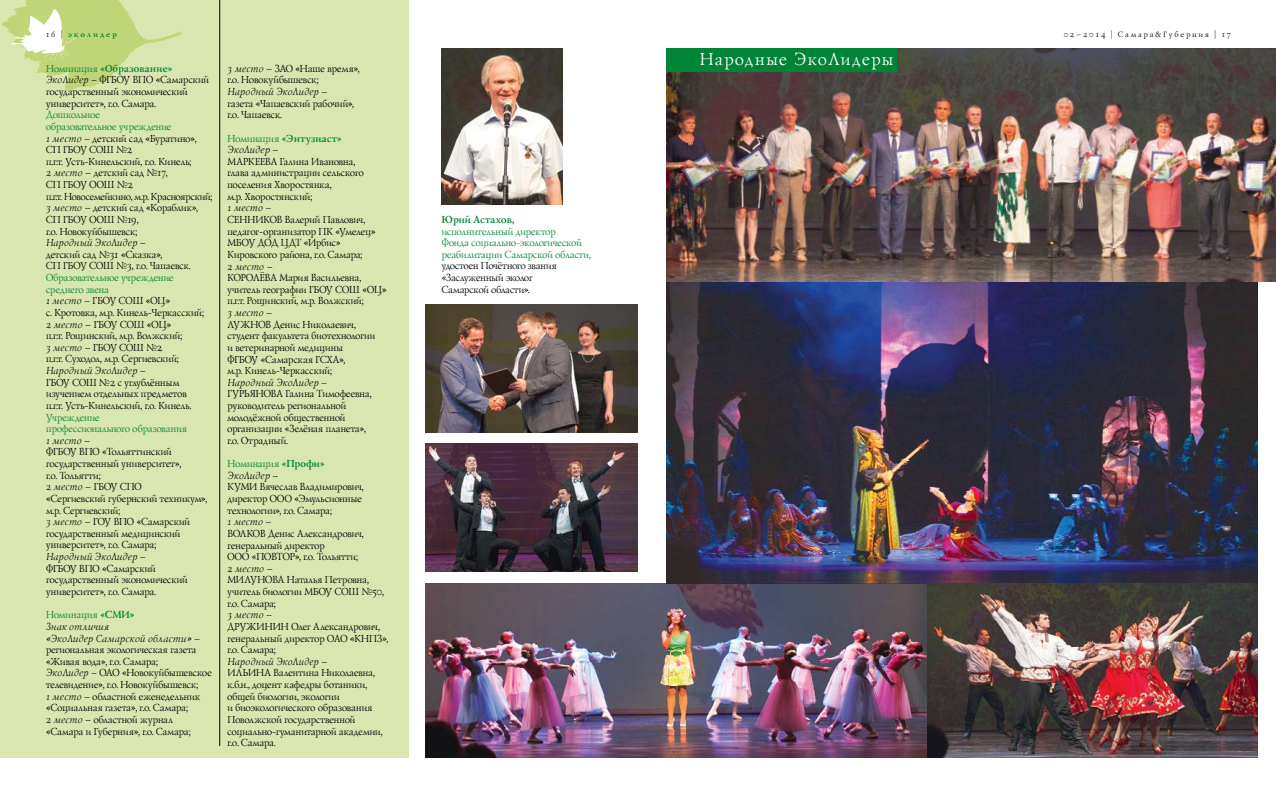
<style>
.page{position:relative;width:1276px;height:794px;background:#fff}
.page>*{position:absolute;margin:0;border:0;box-sizing:border-box;transform-origin:0 0}
.t1{font:18px "Lazurski Exp Od CTT";letter-spacing:.08em;color:#fff;scale:.96 1}
.t2{font:10.5px/11.6px "Lazurski Exp Od CTT";letter-spacing:-.005em;color:#000;scale:.96 1}
.t3{font:10.5px/11.6px "Lazurski Exp Od CTT";letter-spacing:-.005em;color:#008435;scale:.96 1}
.t4{font:700 10.5px "Lazurski C";letter-spacing:.01em;color:#008435;scale:.96 1}
.t5{font:8px "Lazurski Exp Od CTT";letter-spacing:.24em;color:#000}
.t6{font:700 8px "Lazurski C";letter-spacing:.24em;color:#008435}
.s1{font-family:"Lazurski Exp Od CTT";font-weight:400;color:#000}
.s2{font-family:"Lazurski Exp Od CTT";font-weight:400}
.s3{font-style:italic}
.s4{color:#008435}
.s5{font-family:"Lazurski C";font-weight:700;color:#008435}
.s6{font-family:"Lazurski C";font-weight:700}
.s7{font-style:italic;color:#000}
.s8{color:#000}
</style>
<div class="page">
<div style="left:0;top:0;width:408px;height:757px;background:#dae6b0"></div>
<svg style="left:1px;top:0;width:180px;height:92px"></svg>
<img style="left:425px;top:583px;width:502px;height:174px">
<img style="left:666px;top:281px;width:591px;height:302px">
<img style="left:441px;top:48px;width:121px;height:156px">
<img style="left:666px;top:48px;width:610px;height:233px">
<img style="left:927px;top:583px;width:330px;height:174px">
<img style="left:425px;top:444px;width:213px;height:127px">
<img style="left:425px;top:304px;width:213px;height:128px">
<hr style="left:219px;top:0;width:1px;height:746px;background:#000">
<div style="left:666px;top:48px;width:230px;height:24px;background:#008435"></div>
<p class="t6" style="left:45px;top:29px;width:73px"><span class="s1">16 |</span> эколидер</p>
<p class="t5" style="left:1063px;top:29px;width:169px">02–2014 | Самара&amp;Губерния | 17</p>
<p class="t4" style="left:45px;top:61px;width:133px"><span class="s2">Номинация</span> «Образование»</p>
<p class="t2" style="left:45px;top:74px;width:171px"><span class="s3">ЭкоЛидер</span> – ФГБОУ ВПО «Самарский государственный экономический университет», г.о. Самара.</p>
<p class="t2" style="left:45px;top:109px;width:175px"><span class="s4">Дошкольное<br>образовательное учреждение<br></span><span class="s3">1 место</span> – детский сад «Буратино»,<br>СП ГБОУ СОШ №2<br>п.г.т. Усть-Кинельский, г.о. Кинель;<br><span class="s3">2 место</span> – детский сад №17,<br>СП ГБОУ ООШ №2<br>п.г.т. Новосемейкино, м.р. Красноярский;<br><span class="s3">3 место</span> – детский сад «Кораблик»,<br>СП ГБОУ ООШ №19,<br>г.о. Новокуйбышевск;<br><span class="s3">Народный ЭкоЛидер</span> –<br>детский сад №31 «Сказка»,<br>СП ГБОУ СОШ №3, г.о. Чапаевск.</p>
<p class="t2" style="left:45px;top:271px;width:166px"><span class="s4">Образовательное учреждение среднего звена<br></span><span class="s3">1 место</span> – ГБОУ СОШ «ОЦ»<br>с. Кротовка, м.р. Кинель-Черкасский;<br><span class="s3">2 место</span> – ГБОУ СОШ «ОЦ»<br>п.г.т. Рощинский, м.р. Волжский;<br><span class="s3">3 место</span> – ГБОУ СОШ №2<br>п.г.т. Суходол, м.р. Сергиевский;<br><span class="s3">Народный ЭкоЛидер</span> –<br>ГБОУ СОШ №2 с углублённым изучением отдельных предметов п.г.т. Усть-Кинельский, г.о. Кинель.</p>
<p class="t2" style="left:45px;top:411px;width:169px"><span class="s4">Учреждение<br>профессионального образования<br></span><span class="s3">1 место</span> –<br>ФГБОУ ВПО «Тольяттинский государственный университет»,<br>г.о. Тольятти;<br><span class="s3">2 место</span> – ГБОУ СПО<br>«Сергиевский губернский техникум», м.р. Сергиевский;<br><span class="s3">3 место</span> – ГОУ ВПО «Самарский государственный медицинский университет», г.о. Самара;<br><span class="s3">Народный ЭкоЛидер</span> –<br>ФГБОУ ВПО «Самарский государственный экономический университет», г.о. Самара.</p>
<p class="t2" style="left:45px;top:608px;width:174px"><span class="s4">Номинация</span> <span class="s5">«СМИ»<br></span><span class="s3">Знак отличия<br>«ЭкоЛидер Самарской области»</span> – региональная экологическая газета «Живая вода», г.о. Самара;<br><span class="s3">ЭкоЛидер</span> – ОАО «Новокуйбышевское телевидение», г.о. Новокуйбышевск;<br><span class="s3">1 место</span> – областной еженедельник «Социальная газета», г.о. Самара;<br><span class="s3">2 место</span> – областной журнал «Самара и Губерния», г.о. Самара;</p>
<h1 class="t1" style="left:699px;top:47px;width:203px">Народные ЭкоЛидеры</h1>
<p class="t2" style="left:227px;top:62px;width:139px"><span class="s3">3 место</span> – ЗАО «Наше время», г.о. Новокуйбышевск;<br><span class="s3">Народный ЭкоЛидер</span> –<br>газета «Чапаевский рабочий», г.о. Чапаевск.</p>
<p class="t4" style="left:227px;top:131px;width:121px"><span class="s2">Номинация</span> «Энтузиаст»</p>
<p class="t2" style="left:227px;top:144px;width:55px"><span class="s3">ЭкоЛидер</span> –<br>Маркеева</p>
<p class="t2" style="left:227px;top:155px;width:144px;text-indent:52px">Галина Ивановна, глава администрации сельского поселения Хворостянка,<br>м.р. Хворостянский;<br><span class="s3">1 место</span> –<br>Сенников</p>
<p class="t4" style="left:441px;top:212px;width:77px">Юрий Астахов,</p>
<p class="t3" style="left:441px;top:225px;width:157px">исполнительный директор<br>Фонда социально-экологической реабилитации Самарской области,</p>
<p class="t2" style="left:441px;top:260px;width:122px">удостоен Почётного звания «Заслуженный эколог<br>Самарской области».</p>
<p class="t2" style="left:227px;top:213px;width:156px;text-indent:57px">Валерий Павлович, педагог-организатор ПК «Умелец»<br>МБОУ ДОД ЦДТ «Ирбис»<br>Кировского района, г.о. Самара;<br><span class="s3">2 место</span> –<br>Корол</p>
<p class="t2" style="left:227px;top:271px;width:167px;text-indent:32px">ёва Мария Васильевна, учитель географии ГБОУ СОШ «ОЦ» п.г.т. Рощинский, м.р. Волжский;<br><span class="s3">3 место</span> –<br>Лужнов</p>
<p class="t2" style="left:227px;top:318px;width:155px;text-indent:46px">Денис Николаевич, студент факультета биотехнологии и ветеринарной медицины<br>ФГБОУ «Самарская ГСХА»,<br>м.р. Кинель-Черкасский;<br><span class="s3">Народный ЭкоЛидер</span> –<br>Гурьянова</p>
<p class="t2" style="left:227px;top:388px;width:152px;text-indent:58px">Галина Тимофеевна, руководитель региональной молодёжной общественной организации «Зелёная планета», г.о. Отрадный.</p>
<p class="t3" style="left:227px;top:457px;width:103px">Номинация <span class="s6">«Профи»<br></span><span class="s7">ЭкоЛидер</span> <span class="s8">–<br>Куми</span></p>
<p class="t2" style="left:227px;top:481px;width:143px;text-indent:32px">Вячеслав Владимирович, директор ООО «Эмульсионные технологии», г.о. Самара;<br><span class="s3">1 место</span> –<br>Волков</p>
<p class="t2" style="left:227px;top:527px;width:143px;text-indent:41px">Денис Александрович, генеральный директор<br>ООО «ПОВТОР», г.о. Тольятти;<br><span class="s3">2 место</span> –<br>Милунова</p>
<p class="t2" style="left:227px;top:574px;width:165px;text-indent:59px">Наталья Петровна, учитель биологии МБОУ СОШ №50, г.о. Самара;<br><span class="s3">3 место</span> –<br>Дружинин</p>
<p class="t2" style="left:227px;top:620px;width:169px;text-indent:64px">Олег Александрович, генеральный директор ОАО «КНПЗ», г.о. Самара;<br><span class="s3">Народный ЭкоЛидер</span> –<br>Ильина</p>
<p class="t2" style="left:227px;top:667px;width:163px;text-indent:46px">Валентина Николаевна, к.б.н., доцент кафедры ботаники, общей биологии, экологии<br>и биоэкологического образования<br>Поволжской государственной социально-гуманитарной академии, г.о. Самара.</p>
</div>
